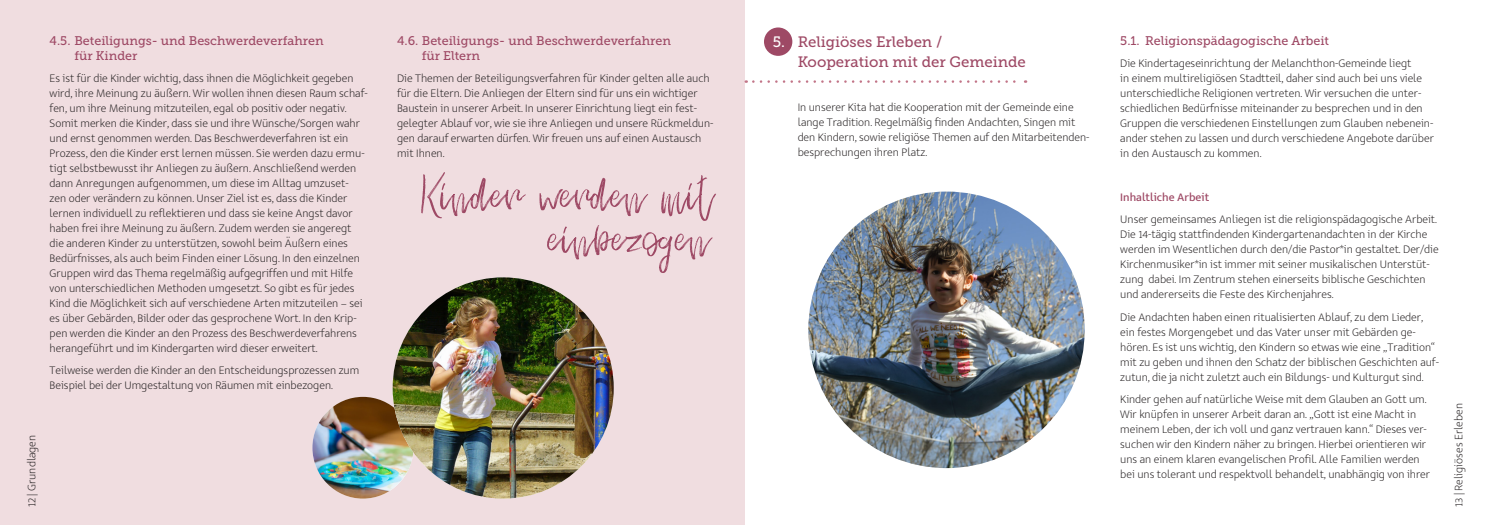
<style>
.page{position:relative;width:1489px;height:525px;background:#fff}
.page>*{position:absolute;margin:0;border:0;box-sizing:border-box;transform-origin:0 0}
.t1{font:15px/20px "Museo Slab 500";color:#9e4965}
.t2{font:12.5px/15px "Museo Slab 500";color:#9e4965}
.t3{font:11.88px/15px "Seb Neue Air";color:#231f20}
.t4{font:500 11.88px "Seb Neue";color:#9e4965}
.s1{color:#fff}
</style>
<div class="page">
<div style="left:0;top:0;width:744px;height:524px;background:#f0dde0"></div>
<div style="left:764px;top:27px;width:28px;height:29px;background:#9e4965;border-radius:50%"></div>
<img style="left:808px;top:191px;width:276px;height:277px;border-radius:138px">
<img style="left:312px;top:396px;width:101px;height:102px;border-radius:51px">
<img style="left:392px;top:277px;width:221px;height:221px;border-radius:111px">
<svg style="left:753px;top:80px;width:273px;height:3px"></svg>
<svg style="left:421px;top:172px;width:295px;height:101px"></svg>
<p class="t2" style="left:74px;top:33px;width:251px;text-indent:-25px">4.5. Beteiligungs- und Beschwerdeverfahren für Kinder</p>
<p class="t3" style="left:50px;top:71px;width:319px">Es ist für die Kinder wichtig, dass ihnen die Möglichkeit gegeben wird, ihre Meinung zu äußern. Wir wollen ihnen diesen Raum schaf&shy;fen, um ihre Meinung mitzuteilen, egal ob positiv oder negativ.<br>Somit merken die Kinder, dass sie und ihre Wünsche/Sorgen wahr und ernst genommen werden. Das Beschwerdeverfahren ist ein Prozess, den die Kinder erst lernen müssen. Sie werden dazu ermu&shy;tigt selbstbewusst ihr Anliegen zu äußern. Anschließend werden dann Anregungen aufgenommen, um diese im Alltag umzuset&shy;zen oder verändern zu können. Unser Ziel ist es, dass die Kinder lernen individuell zu reflektieren und dass sie keine Angst davor haben frei ihre Meinung zu äußern. Zudem werden sie angeregt die anderen Kinder zu unterstützen, sowohl beim Äußern eines Bedürfnisses, als auch beim Finden einer Lösung. In den einzelnen Gruppen wird das Thema regelmäßig aufgegriffen und mit Hilfe von unterschiedlichen Methoden umgesetzt. So gibt es für jedes Kind die Möglichkeit sich auf verschiedene Arten mitzuteilen – sei es über Gebärden, Bilder oder das gesprochene Wort. In den Krip&shy;pen werden die Kinder an den Prozess des Beschwerdeverfahrens herangeführt und im Kindergarten wird dieser erweitert.</p>
<p class="t3" style="left:50px;top:363px;width:311px">Teilweise werden die Kinder an den Entscheidungsprozessen zum<br>Beispiel bei der Umgestaltung von Räumen mit einbezogen.</p>
<p class="t3" style="left:24px;top:507px;width:74px;rotate:-90deg">12 | Grundlagen</p>
<p class="t2" style="left:422px;top:33px;width:251px;text-indent:-25px">4.6. Beteiligungs- und Beschwerdeverfahren für Eltern</p>
<p class="t3" style="left:397px;top:71px;width:318px">Die Themen der Beteiligungsverfahren für Kinder gelten alle auch für die Eltern. Die Anliegen der Eltern sind für uns ein wichtiger Baustein in unserer Arbeit. In unserer Einrichtung liegt ein fest&shy;gelegter Ablauf vor, wie sie ihre Anliegen und unsere Rückmeldun&shy;gen darauf erwarten dürfen. Wir freuen uns auf einen Austausch mit Ihnen.</p>
<p class="t1" style="left:797px;top:32px;width:230px;text-indent:-25px"><span class="s1">5.</span> Religiöses Erleben /<br>Kooperation mit der Gemeinde</p>
<p class="t3" style="left:797px;top:99px;width:293px">In unserer Kita hat die Kooperation mit der Gemeinde eine lange Tradition. Regelmäßig finden Andachten, Singen mit den Kindern, sowie religiöse Themen auf den Mitarbeitenden&shy;besprechungen ihren Platz.</p>
<p class="t2" style="left:1120px;top:33px;width:210px">5.1. Religionspädagogische Arbeit</p>
<p class="t3" style="left:1120px;top:56px;width:315px">Die Kindertageseinrichtung der Melanchthon-Gemeinde liegt<br>in einem multireligiösen Stadtteil, daher sind auch bei uns viele unterschiedliche Religionen vertreten. Wir versuchen die unter&shy;schiedlichen Bedürfnisse miteinander zu besprechen und in den Gruppen die verschiedenen Einstellungen zum Glauben nebenein&shy;ander stehen zu lassen und durch verschiedene Angebote darüber in den Austausch zu kommen.</p>
<p class="t4" style="left:1120px;top:190px;width:90px">Inhaltliche Arbeit</p>
<p class="t3" style="left:1120px;top:212px;width:320px">Unser gemeinsames Anliegen ist die religionspädagogische Arbeit.<br>Die 14-tägig stattfindenden Kindergartenandachten in der Kirche werden im Wesentlichen durch den/die Pastor*in gestaltet. Der/die Kirchenmusiker*in ist immer mit seiner musikalischen Unterstüt&shy;zung dabei. Im Zentrum stehen einerseits biblische Geschichten und andererseits die Feste des Kirchenjahres.</p>
<p class="t3" style="left:1120px;top:309px;width:320px">Die Andachten haben einen ritualisierten Ablauf, zu dem Lieder, ein festes Morgengebet und das Vater unser mit Gebärden ge&shy;hören. Es ist uns wichtig, den Kindern so etwas wie eine „Tradition“ mit zu geben und ihnen den Schatz der biblischen Geschichten auf&shy;zutun, die ja nicht zuletzt auch ein Bildungs- und Kulturgut sind.</p>
<p class="t3" style="left:1120px;top:391px;width:311px">Kinder gehen auf natürliche Weise mit dem Glauben an Gott um.<br>Wir knüpfen in unserer Arbeit daran an. „Gott ist eine Macht in meinem Leben, der ich voll und ganz vertrauen kann.“ Dieses ver&shy;suchen wir den Kindern näher zu bringen. Hierbei orientieren wir uns an einem klaren evangelischen Profil. Alle Familien werden bei uns tolerant und respektvoll behandelt, unabhängig von ihrer</p>
<p class="t3" style="left:1450px;top:507px;width:105px;rotate:-90deg">13 | Religiöses Erleben</p>
</div>
